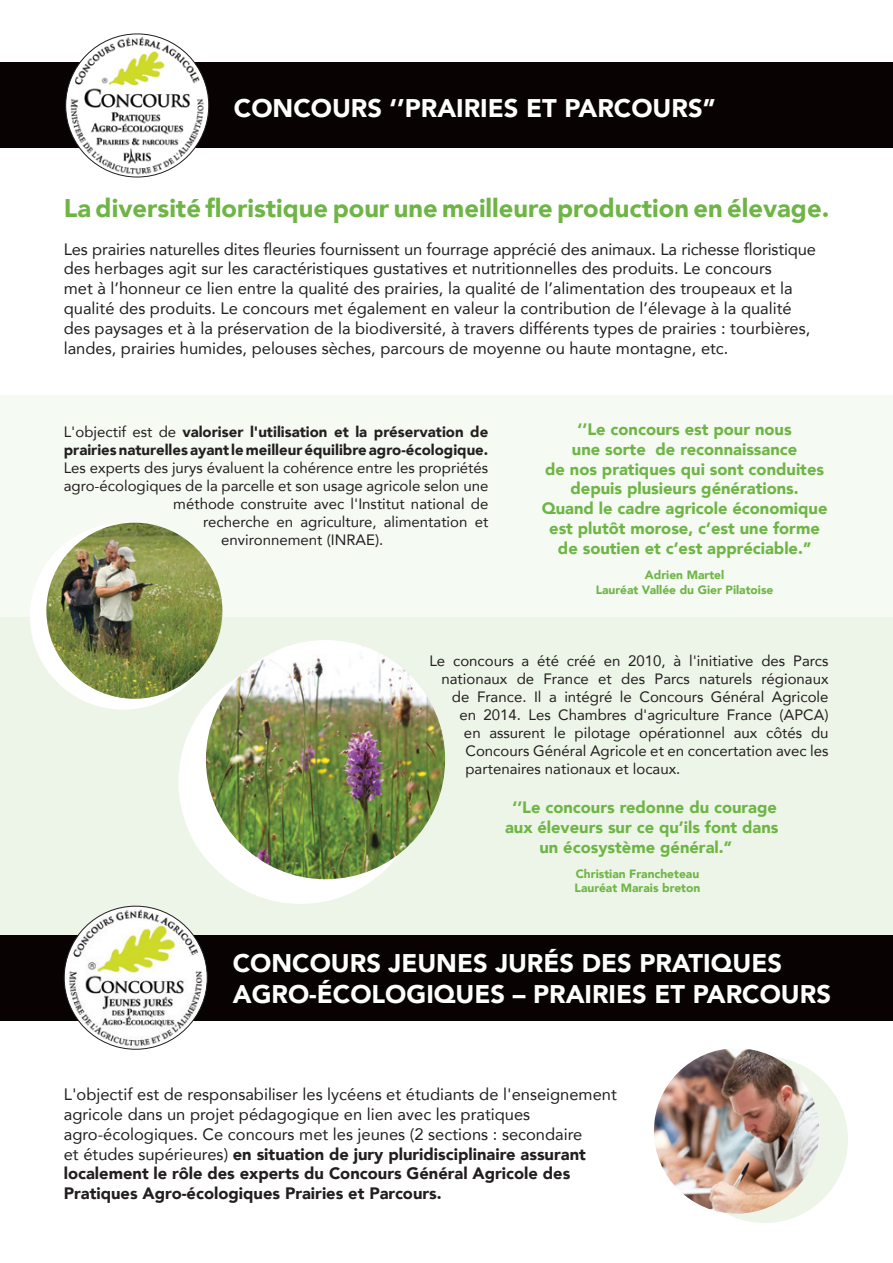
<style>
.page{position:relative;width:893px;height:1263px;background:#fff}
.page>*{position:absolute;margin:0;border:0;box-sizing:border-box;transform-origin:0 0}
.t1{font:900 25.5px/30.6px "Avenir";color:#fff}
.t2{font:900 25.5px "Avenir";color:#6eb546}
.t3{font:16.5px/19.8px "Avenir";color:#231f20}
.t4{font:900 16.5px/19.8px "Avenir";color:#6eb546;text-align:center}
.t5{font:15px "Avenir";color:#231f20}
.t6{font:900 15px/18px "Avenir";color:#231f20}
.t7{font:900 12px/14.4px "Avenir";color:#6eb546;text-align:center}
.s1{font-weight:400}
.s2{font-weight:900}
</style>
<div class="page">
<div style="left:0;top:395px;width:893px;height:222px;background:#f5faf3"></div>
<div style="left:0;top:617px;width:893px;height:318px;background:#edf5e8"></div>
<div style="left:0;top:63px;width:893px;height:85px;background:#080302"></div>
<div style="left:178px;top:660px;width:245px;height:244px;background:#fff;border-radius:50%"></div>
<div style="left:30px;top:523px;width:187px;height:187px;background:#fff;border-radius:50%"></div>
<img style="left:46px;top:523px;width:176px;height:176px;border-radius:88px">
<img style="left:206px;top:640px;width:239px;height:239px;border-radius:120px">
<div style="left:0;top:935px;width:893px;height:85px;background:#080302"></div>
<img style="left:64px;top:906px;width:143px;height:143px;border-radius:70px">
<div style="left:681px;top:1056px;width:167px;height:167px;background:#edf5e8;border-radius:50%"></div>
<img style="left:654px;top:1048px;width:165px;height:165px;border-radius:83px">
<img style="left:66px;top:34px;width:143px;height:143px;border-radius:72px">
<h1 class="t1" style="left:234px;top:92px;width:483px">CONCOURS ‘’PRAIRIES ET PARCOURS’’</h1>
<h1 class="t2" style="left:64px;top:186px;width:767px">La diversité floristique pour une meilleure production en élevage.</h1>
<p class="t3" style="left:64px;top:239px;width:754px">Les prairies naturelles dites fleuries fournissent un fourrage apprécié des animaux. La richesse floristique des herbages agit sur les caractéristiques gustatives et nutritionnelles des produits. Le concours<br>met à l’honneur ce lien entre la qualité des prairies, la qualité de l’alimentation des troupeaux et la qualité des produits. Le concours met également en valeur la contribution de l’élevage à la qualité des paysages et à la préservation de la biodiversité, à travers différents types de prairies : tourbières, landes, prairies humides, pelouses sèches, parcours de moyenne ou haute montagne, etc.</p>
<p class="t6" style="left:64px;top:422px;width:426px"><span class="s1">L'objectif est de</span> valoriser l'utilisation et la préservation de prairies naturelles ayant le meilleur équilibre agro-écologique.</p>
<p class="t5" style="left:64px;top:456px;width:426px">Les experts des jurys évaluent la cohérence entre les propriétés</p>
<p class="t5" style="left:64px;top:474px;width:426px">agro-écologiques de la parcelle et son usage agricole selon une</p>
<p class="t5" style="left:173px;top:492px;width:317px">méthode construite avec l'Institut national de</p>
<p class="t5" style="left:203px;top:510px;width:286px">recherche en agriculture, alimentation et</p>
<p class="t5" style="left:221px;top:528px;width:164px">environnement (INRAE).</p>
<p class="t4" style="left:542px;top:419px;width:287px">‘’Le concours est pour nous<br>une sorte de reconnaissance<br>de nos pratiques qui sont conduites depuis plusieurs générations.<br>Quand le cadre agricole économique est plutôt morose, c’est une forme de soutien et c’est appréciable.’’</p>
<p class="t7" style="left:596px;top:567px;width:179px">Adrien Martel<br>Lauréat Vallée du Gier Pilatoise</p>
<p class="t5" style="left:429px;top:648px;width:400px">Le concours a été créé en 2010, à l'initiative des Parcs</p>
<p class="t5" style="left:441px;top:666px;width:389px">nationaux de France et des Parcs naturels régionaux</p>
<p class="t5" style="left:452px;top:684px;width:378px">de France. Il a intégré le Concours Général Agricole</p>
<p class="t5" style="left:459px;top:702px;width:370px">en 2014. Les Chambres d'agriculture France (APCA)</p>
<p class="t5" style="left:464px;top:720px;width:366px">en assurent le pilotage opérationnel aux côtés du</p>
<p class="t5" style="left:465px;top:738px;width:364px">Concours Général Agricole et en concertation avec les</p>
<p class="t5" style="left:465px;top:756px;width:216px">partenaires nationaux et locaux.</p>
<p class="t4" style="left:512px;top:797px;width:266px">‘’Le concours redonne du courage</p>
<p class="t4" style="left:505px;top:817px;width:275px">aux éleveurs sur ce qu’ils font dans</p>
<p class="t4" style="left:539px;top:837px;width:194px">un écosystème général.’’</p>
<p class="t7" style="left:575px;top:866px;width:127px;text-align:left">Christian Francheteau<br>Lauréat Marais breton</p>
<h1 class="t1" style="left:233px;top:947px;width:600px">CONCOURS JEUNES JURÉS DES PRATIQUES<br>AGRO-ÉCOLOGIQUES – PRAIRIES ET PARCOURS</h1>
<p class="t3" style="left:64px;top:1084px;width:555px">L'objectif est de responsabiliser les lycéens et étudiants de l'enseignement agricole dans un projet pédagogique en lien avec les pratiques agro-écologiques. Ce concours met les jeunes (2 sections : secondaire<br>et études supérieures) <span class="s2">en situation de jury pluridisciplinaire assurant localement le rôle des experts du Concours Général Agricole des Pratiques Agro-écologiques Prairies et Parcours.</span></p>
</div>
